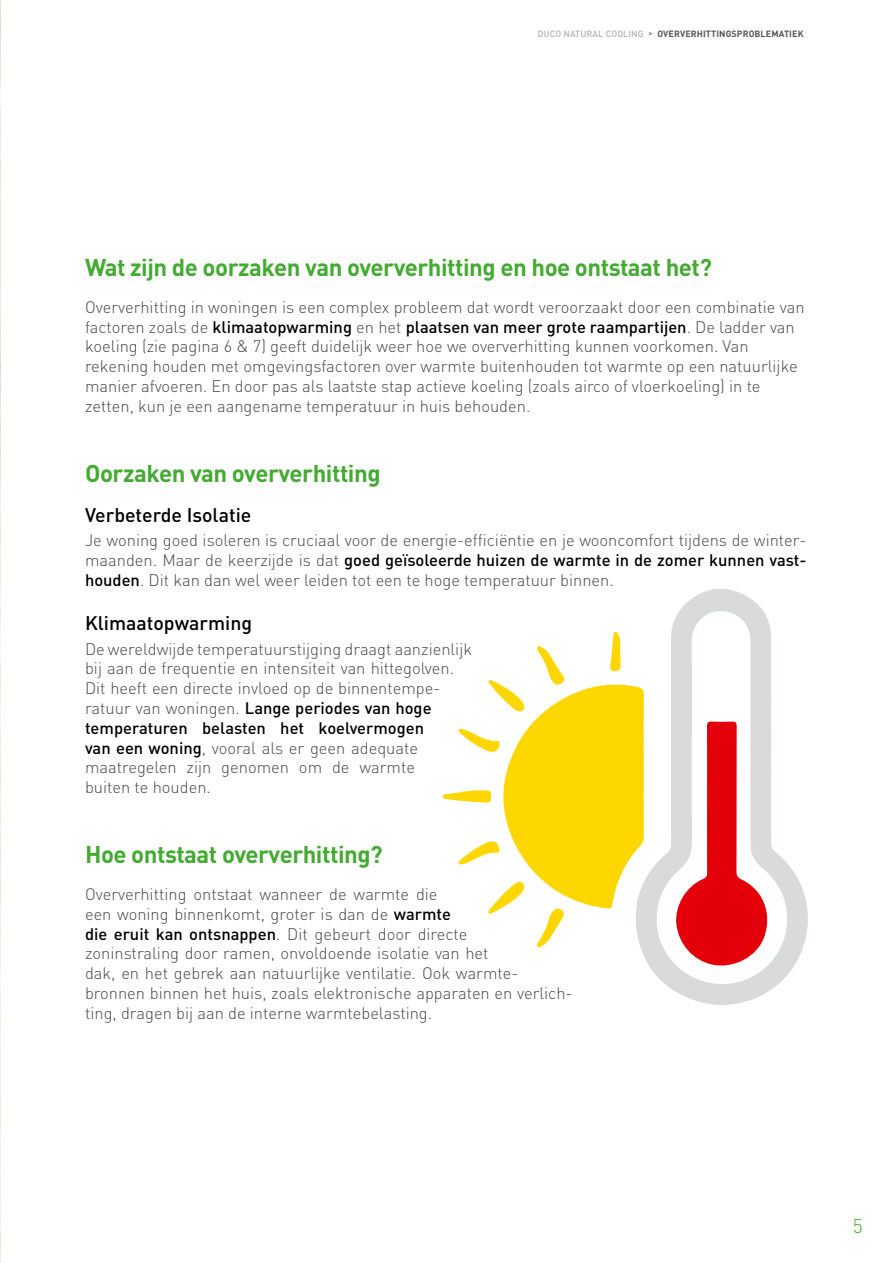
<style>
.page{position:relative;width:893px;height:1263px;background:#fff}
.page>*{position:absolute;margin:0;border:0;box-sizing:border-box;transform-origin:0 0}
.t1{font:700 24px "DINOT";letter-spacing:-.02em;color:#43ab31}
.t2{font:500 19.5px "DINOT";color:#000}
.t3{font:300 19.5px "DINOT";color:#43ab31}
.t4{font:300 16.5px/19.8px "DINOT";color:#484847}
.t5{font:700 9px "DINOT";letter-spacing:.01em;color:#565655}
.s1{font-weight:500;color:#b1b2b3}
.s2{font-weight:300;color:#000}
.s3{font-weight:500;color:#000}
</style>
<div class="page">
<img style="left:0;top:0;width:1px;height:1263px">
<svg style="left:641px;top:589px;width:167px;height:416px"></svg>
<svg style="left:443px;top:632px;width:201px;height:316px"></svg>
<svg style="left:675px;top:721px;width:97px;height:248px"></svg>
<p class="t5" style="left:537px;top:28px;width:268px"><span class="s1">DUCO NATURAL COOLING</span> <span class="s2">&gt;</span> OVERVERHITTINGSPROBLEMATIEK</p>
<h1 class="t1" style="left:85px;top:251px;width:628px">Wat zijn de oorzaken van oververhitting en hoe ontstaat het?</h1>
<p class="t4" style="left:85px;top:296px;width:721px">Oververhitting in woningen is een complex probleem dat wordt veroorzaakt door een combinatie van factoren zoals de <span class="s3">klimaatopwarming</span> en het <span class="s3">plaatsen van meer grote raampartijen</span>. De ladder van koeling (zie pagina 6 &amp; 7) geeft duidelijk weer hoe we oververhitting kunnen voorkomen. Van rekening houden met omgevingsfactoren over warmte buitenhouden tot warmte op een natuurlijke manier afvoeren. En door pas als laatste stap actieve koeling (zoals airco of vloerkoeling) in te zetten, kun je een aangename temperatuur in huis behouden.</p>
<h1 class="t1" style="left:85px;top:457px;width:297px">Oorzaken van oververhitting</h1>
<p class="t2" style="left:85px;top:502px;width:168px">Verbeterde Isolatie</p>
<p class="t4" style="left:85px;top:530px;width:723px;text-align:justify">Je woning goed isoleren is cruciaal voor de energie-efficiëntie en je wooncomfort tijdens de winter&shy;maanden. Maar de keerzijde is dat <span class="s3">goed geïsoleerde huizen de warmte in de zomer kunnen vast&shy;houden</span>. Dit kan dan wel weer leiden tot een te hoge temperatuur binnen.</p>
<p class="t2" style="left:85px;top:610px;width:169px">Klimaatopwarming</p>
<p class="t4" style="left:85px;top:638px;width:389px">De wereldwijde temperatuurstijging draagt aanzienlijk bij aan de frequentie en intensiteit van hittegolven.<br>Dit heeft een directe invloed op de binnentempe&shy;ratuur van woningen. <span class="s3">Lange periodes van hoge temperaturen belasten het koelvermogen<br>van een woning</span>, vooral als er geen adequate maatregelen zijn genomen om de warmte<br>buiten te houden.</p>
<h1 class="t1" style="left:85px;top:838px;width:299px">Hoe ontstaat oververhitting?</h1>
<p class="t4" style="left:85px;top:883px;width:489px">Oververhitting ontstaat wanneer de warmte die<br>een woning binnenkomt, groter is dan de <span class="s3">warmte<br>die eruit kan ontsnappen</span>. Dit gebeurt door directe<br>zoninstraling door ramen, onvoldoende isolatie van het<br>dak, en het gebrek aan natuurlijke ventilatie. Ook warmte&shy;bronnen binnen het huis, zoals elektronische apparaten en verlich&shy;ting, dragen bij aan de interne warmtebelasting.</p>
<p class="t3" style="left:853px;top:1213px;width:12px">5</p>
</div>
